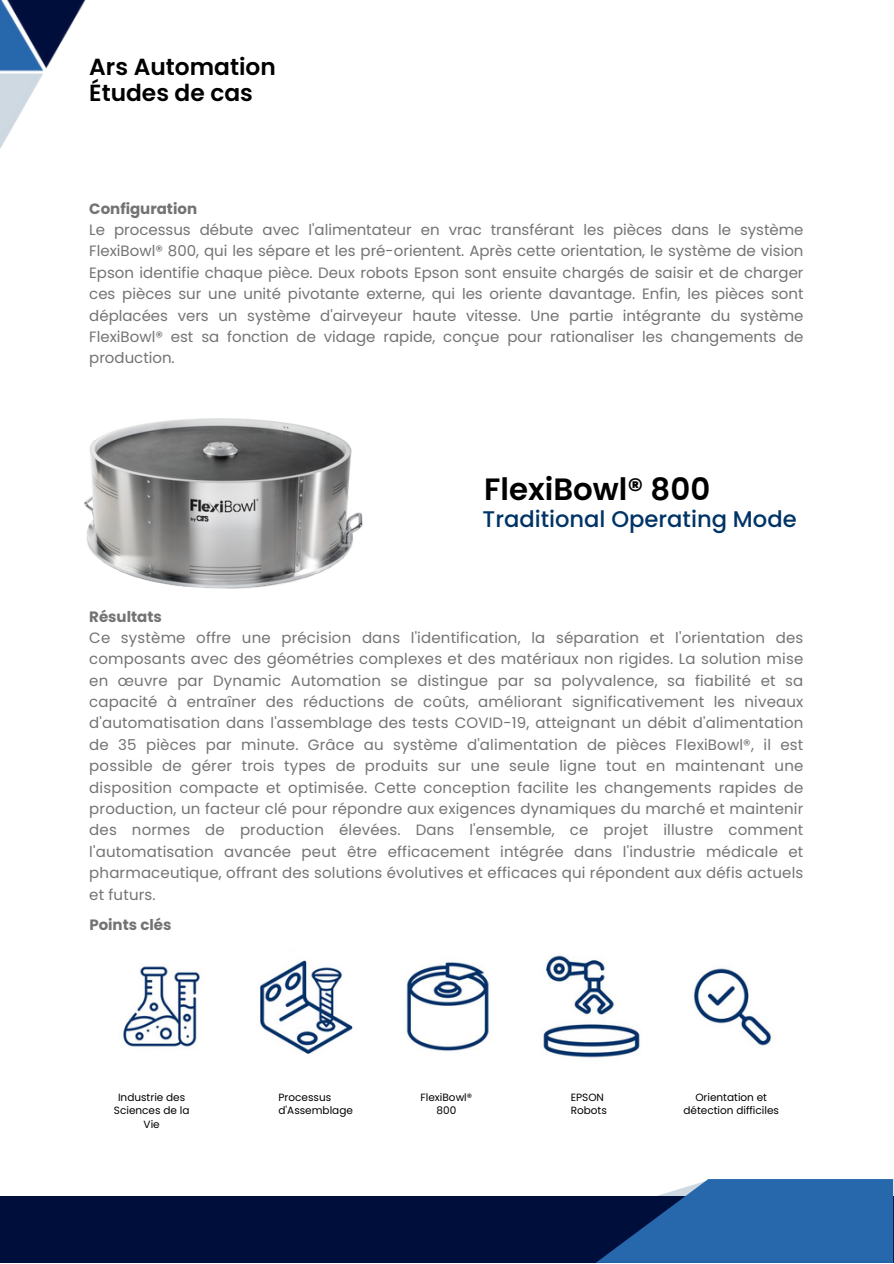
<style>
.page{position:relative;width:894px;height:1264px;background:#fff}
.page>*{position:absolute;margin:0;border:0;box-sizing:border-box;transform-origin:0 0}
.t1{font:600 30.75px "Poppins";color:#000}
.t2{font:600 23.25px/25.8px "Poppins";color:#000}
.t3{font:500 22.65px "Poppins";color:#003466}
.t4{font:15px/21.3px "Poppins";letter-spacing:.01em;color:#737373}
.t5{font:700 15px "Poppins";color:#737373}
.t6{font:10.5px/13.5px "Poppins";color:#000;text-align:center}
.s1{font-weight:700}
</style>
<div class="page">
<div style="left:0;top:1196px;width:892px;height:66px;background:#000e3c"></div>
<svg style="left:597px;top:1179px;width:295px;height:83px"></svg>
<img style="left:0;top:0;width:86px;height:149px">
<div style="left:70px;top:41px;width:204px;height:268px;background:#fff"></div>
<img style="left:123px;top:955px;width:517px;height:103px">
<img style="left:693px;top:968px;width:79px;height:78px">
<img style="left:84px;top:418px;width:279px;height:171px">
<img style="left:252px;top:955px;width:107px;height:103px">
<p class="t2" style="left:89px;top:54px;width:188px">Ars Automation<br>Études de cas</p>
<p class="t4" style="left:89px;top:198px;width:715px"><span class="s1">Configuration<br></span>Le processus débute avec l'alimentateur en vrac transférant les pièces dans le système FlexiBowl® 800, qui les sépare et les pré-orientent. Après cette orientation, le système de vision Epson identifie chaque pièce. Deux robots Epson sont ensuite chargés de saisir et de charger ces pièces sur une unité pivotante externe, qui les oriente davantage. Enfin, les pièces sont déplacées vers un système d'airveyeur haute vitesse. Une partie intégrante du système FlexiBowl® est sa fonction de vidage rapide, conçue pour rationaliser les changements de production.</p>
<p class="t1" style="left:484px;top:467px;width:227px">FlexiBowl® 800</p>
<p class="t3" style="left:482px;top:503px;width:315px">Traditional Operating Mode</p>
<p class="t4" style="left:89px;top:605px;width:715px"><span class="s1">Résultats<br></span>Ce système offre une précision dans l'identification, la séparation et l'orientation des composants avec des géométries complexes et des matériaux non rigides. La solution mise en œuvre par Dynamic Automation se distingue par sa polyvalence, sa fiabilité et sa capacité à entraîner des réductions de coûts, améliorant significativement les niveaux d'automatisation dans l'assemblage des tests COVID-19, atteignant un débit d'alimentation de 35 pièces par minute. Grâce au système d'alimentation de pièces FlexiBowl®, il est possible de gérer trois types de produits sur une seule ligne tout en maintenant une disposition compacte et optimisée. Cette conception facilite les changements rapides de production, un facteur clé pour répondre aux exigences dynamiques du marché et maintenir des normes de production élevées. Dans l'ensemble, ce projet illustre comment l'automatisation avancée peut être efficacement intégrée dans l'industrie médicale et pharmaceutique, offrant des solutions évolutives et efficaces qui répondent aux défis actuels et futurs.</p>
<h3 class="t5" style="left:89px;top:914px;width:83px">Points clés</h3>
<p class="t6" style="left:114px;top:1090px;width:77px">Industrie des<br>Sciences de la<br>Vie</p>
<p class="t6" style="left:278px;top:1090px;width:76px;text-align:left">Processus d'Assemblage</p>
<p class="t6" style="left:420px;top:1090px;width:53px">FlexiBowl®<br>800</p>
<p class="t6" style="left:570px;top:1090px;width:38px;text-align:left">EPSON<br>Robots</p>
<p class="t6" style="left:683px;top:1090px;width:97px">Orientation et détection difficiles</p>
</div>
